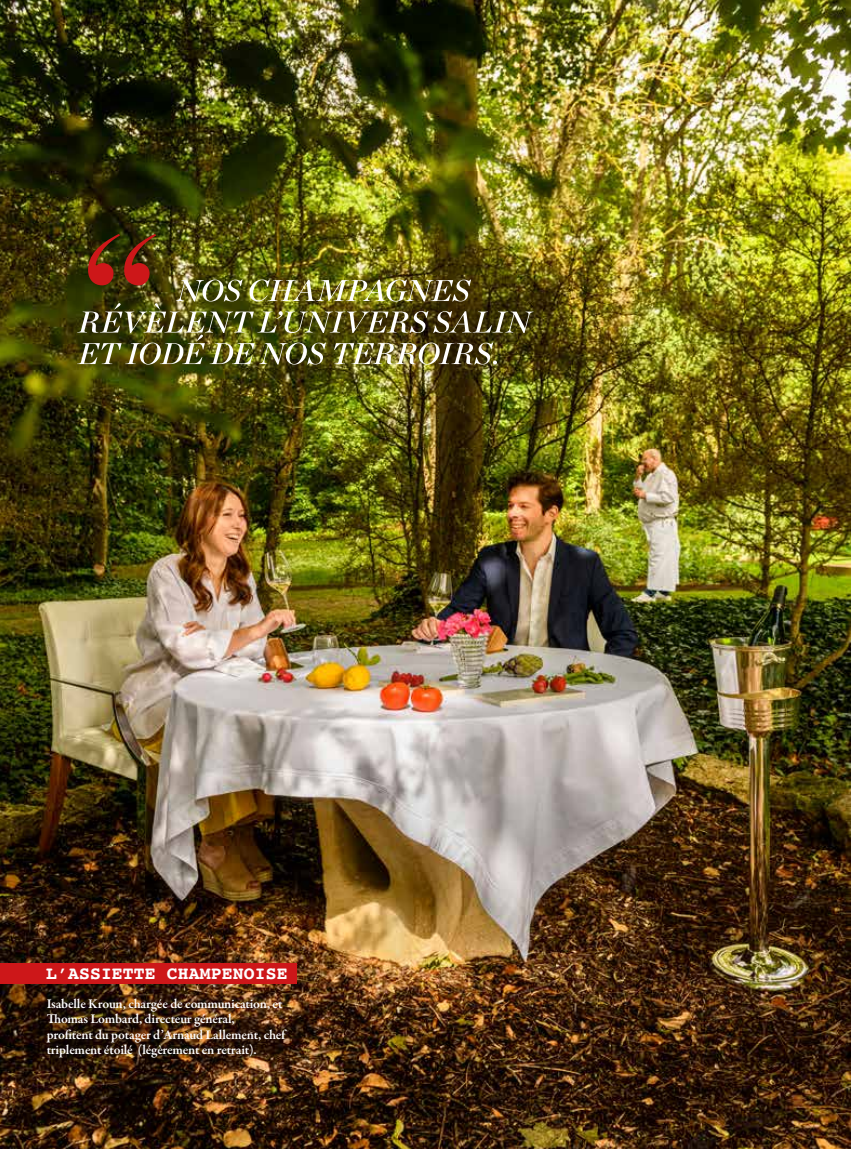
<style>
.page{position:relative;width:851px;height:1149px;background:#fff}
.page>*{position:absolute;margin:0;border:0;box-sizing:border-box;transform-origin:0 0}
.t1{font:200 237.3px "Chronicle Display";color:#cd1719}
.t2{font:700 18px "Courier";letter-spacing:.01em;color:#fff}
.t3{font:600 13.5px/15px "Garamond Premr Pro";letter-spacing:-.015em;color:#fff}
</style>
<div class="page">
<img style="left:0;top:0;width:850px;height:1148px">
<img style="left:77px;top:279px;width:456px;height:85px">
<div style="left:0;top:962px;width:297px;height:21px;background:#cd1719"></div>
<h1 class="t1" style="left:77px;top:138px;width:85px">“</h1>
<h2 class="t2" style="left:46px;top:958px;width:243px">L’ASSIETTE CHAMPENOISE</h2>
<p class="t3" style="left:47px;top:996px;width:240px">Isabelle Kroun, chargée de communication, et Thomas Lombard, directeur général,<br>profitent du potager d’Arnaud Lallement, chef triplement étoilé (légèrement en retrait).</p>
</div>
